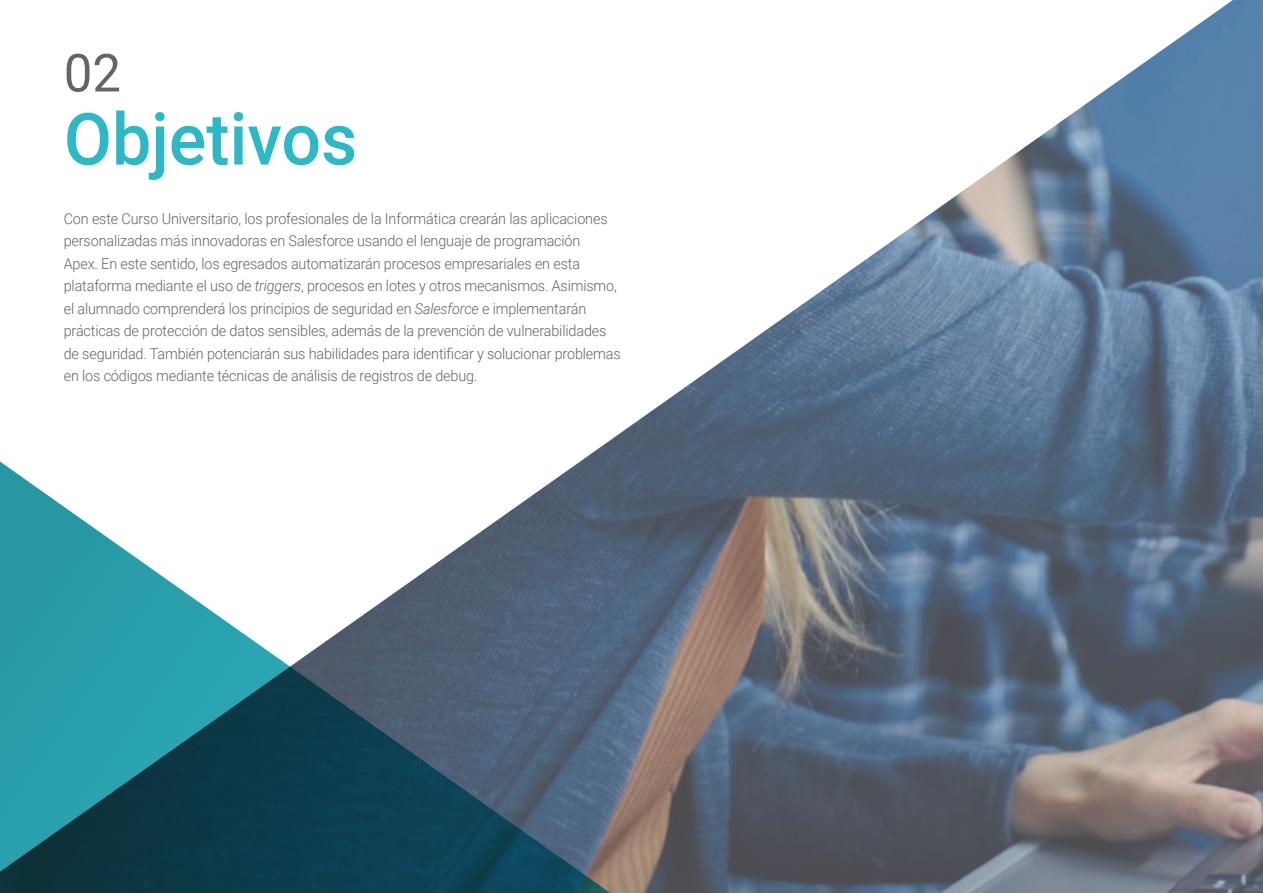
<style>
.page{position:relative;width:1263px;height:893px;background:#fff}
.page>*{position:absolute;margin:0;border:0;box-sizing:border-box;transform-origin:0 0}
.t1{font:500 72px "Roboto";color:#2db8c5}
.t2{font:52.5px "Roboto";color:#61646a}
.t3{font:300 15px/22.5px "Roboto";letter-spacing:-.01em;color:#61646a;scale:.96 1}
.s1{font-style:italic}
</style>
<div class="page">
<img style="left:602px;top:0;width:661px;height:893px">
<svg style="left:0;top:446px;width:640px;height:447px"></svg>
<h2 class="t2" style="left:64px;top:36px;width:59px">02</h2>
<h1 class="t1" style="left:64px;top:89px;width:295px">Objetivos</h1>
<p class="t3" style="left:64px;top:207px;width:582px">Con este Curso Universitario, los profesionales de la Informática crearán las aplicaciones personalizadas más innovadoras en Salesforce usando el lenguaje de programación<br>Apex. En este sentido, los egresados automatizarán procesos empresariales en esta plataforma mediante el uso de <span class="s1">triggers</span>, procesos en lotes y otros mecanismos. Asimismo, el alumnado comprenderá los principios de seguridad en <span class="s1">Salesforce</span> e implementarán prácticas de protección de datos sensibles, además de la prevención de vulnerabilidades de seguridad. También potenciarán sus habilidades para identificar y solucionar problemas en los códigos mediante técnicas de análisis de registros de debug.</p>
</div>
